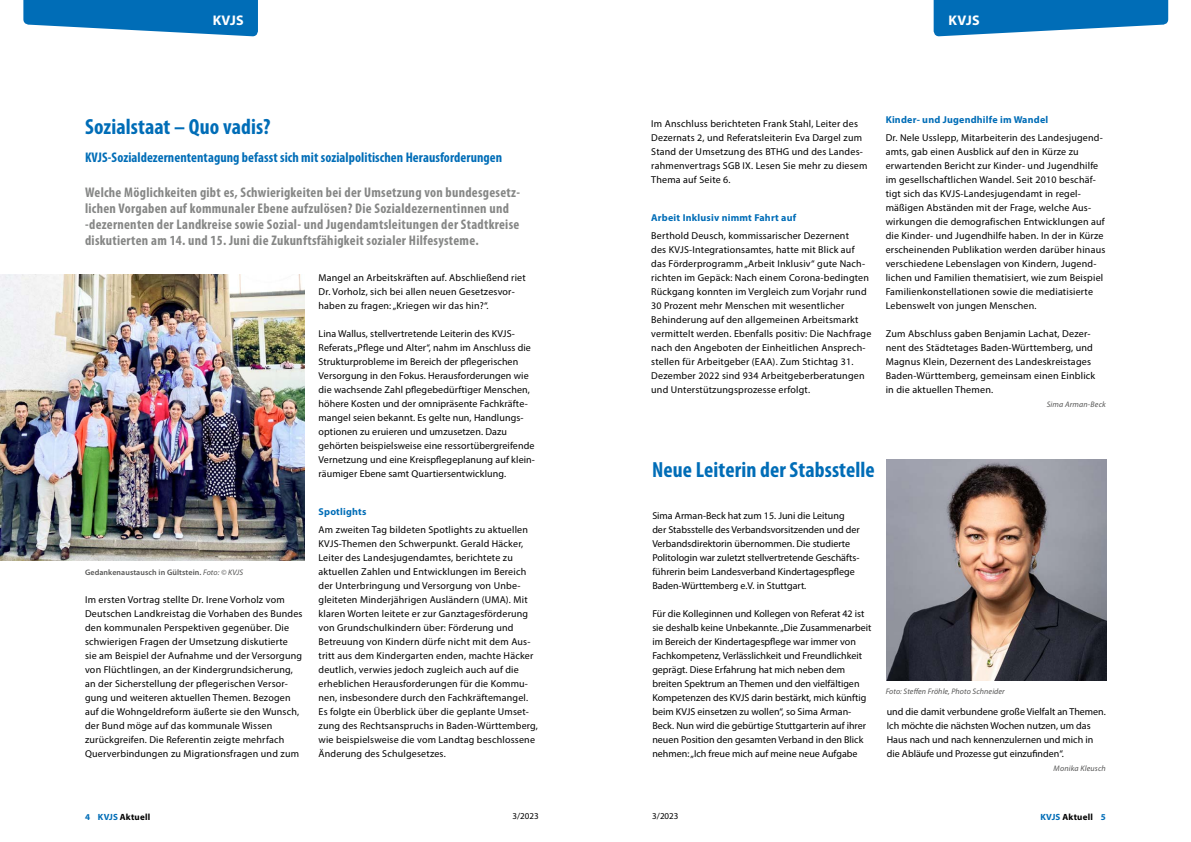
<style>
.page{position:relative;width:1191px;height:842px;background:#fff}
.page>*{position:absolute;margin:0;border:0;box-sizing:border-box;transform-origin:0 0}
.Inhalt_H1_Headline{font:700 condensed 22px "Myriad Pro";letter-spacing:.005em;color:#006db7}
.Inhalt_P_Teaser{font:700 condensed 14px/16px "Myriad Pro";letter-spacing:.02em;color:#868786}
.Inhalt_H2_Subhead{font:700 condensed 14px "Myriad Pro";letter-spacing:.005em;color:#006db7}
.t1{font:700 14px "Myriad Pro";letter-spacing:.02em;color:#fff}
.Inhalt_P_Copytext{font:10px/14px "Myriad Pro";letter-spacing:.02em;color:#000}
.Inhalt_P_Copytext-2{font:10px/14px "Myriad Pro";color:#000}
.Inhalt_H3_Überschrift_Blau{font:700 10px "Myriad Pro";letter-spacing:.02em;color:#006db7}
.t2{font:700 9px "Myriad Pro";letter-spacing:.02em;color:#000}
.t3{font:9px "Myriad Pro";letter-spacing:.005em;color:#000}
.Inhalt_Autor{font:italic 8px "Myriad Pro";letter-spacing:.01em;color:#565655}
.t4{font:600 8px "Myriad Pro";letter-spacing:.01em;color:#565655}
.s1{font-weight:400;font-style:italic}
.s2{color:#006db7}
</style>
<div class="page">
<img style="left:886px;top:460px;width:221px;height:220px">
<svg style="left:23px;top:0;width:235px;height:36px;background:#2783c2"></svg>
<svg style="left:933px;top:0;width:235px;height:36px;background:#2883c2"></svg>
<img style="left:0;top:274px;width:304px;height:287px">
<h2 class="t1" style="left:213px;top:11px;width:33px">KVJS</h2>
<h2 class="t1" style="left:948px;top:11px;width:33px">KVJS</h2>
<h1 class="Inhalt_H1_Headline" style="left:85px;top:112px;width:187px">Sozialstaat – Quo vadis?</h1>
<h2 class="Inhalt_H2_Subhead" style="left:85px;top:148px;width:419px">KVJS-Sozialdezernententagung befasst sich mit sozialpolitischen Herausforderungen</h2>
<p class="Inhalt_P_Teaser" style="left:85px;top:184px;width:436px">Welche Möglichkeiten gibt es, Schwierigkeiten bei der Umsetzung von bundesgesetz&shy;lichen Vorgaben auf kommunaler Ebene aufzulösen? Die Sozialdezernentinnen und -dezernenten der Landkreise sowie Sozial- und Jugendamtsleitungen der Stadtkreise diskutierten am 14. und 15. Juni die Zukunftsfähigkeit sozialer Hilfesysteme.</p>
<p class="t4" style="left:85px;top:567px;width:160px">Gedankenaustausch in Gültstein. <span class="s1">Foto: © KVJS</span></p>
<p class="Inhalt_P_Copytext" style="left:85px;top:592px;width:219px">Im ersten Vortrag stellte Dr. Irene Vorholz vom Deutschen Landkreistag die Vorhaben des Bundes den kommunalen Perspektiven gegenüber. Die schwierigen Fragen der Umsetzung diskutierte<br>sie am Beispiel der Aufnahme und der Versorgung von Flüchtlingen, an der Kindergrundsicherung, an der Sicherstellung der pflegerischen Versor&shy;gung und weiteren aktuellen Themen. Bezogen auf die Wohngeldreform äußerte sie den Wunsch, der Bund möge auf das kommunale Wissen zurückgreifen. Die Referentin zeigte mehrfach Querverbindungen zu Migrationsfragen und zum</p>
<p class="Inhalt_P_Copytext" style="left:318px;top:270px;width:209px">Mangel an Arbeitskräften auf. Abschließend riet<br>Dr. Vorholz, sich bei allen neuen Gesetzesvor&shy;haben zu fragen: „Kriegen wir das hin?“.</p>
<p class="Inhalt_P_Copytext" style="left:318px;top:326px;width:218px">Lina Wallus, stellvertretende Leiterin des KVJS-Referats „Pflege und Alter“, nahm im Anschluss die Strukturprobleme im Bereich der pflegerischen Versorgung in den Fokus. Herausforderungen wie die wachsende Zahl pflegebedürftiger Menschen, höhere Kosten und der omnipräsente Fachkräfte&shy;mangel seien bekannt. Es gelte nun, Handlungs&shy;optionen zu eruieren und umzusetzen. Dazu gehörten beispielsweise eine ressortübergreifende Vernetzung und eine Kreispflegeplanung auf klein&shy;räumiger Ebene samt Quartiersentwicklung.</p>
<h3 class="Inhalt_H3_Überschrift_Blau" style="left:318px;top:505px;width:49px">Spotlights</h3>
<p class="Inhalt_P_Copytext" style="left:318px;top:522px;width:221px">Am zweiten Tag bildeten Spotlights zu aktuellen KVJS-Themen den Schwerpunkt. Gerald Häcker, Leiter des Landesjugendamtes, berichtete zu aktuellen Zahlen und Entwicklungen im Bereich der Unterbringung und Versorgung von Unbe&shy;gleiteten Minderjährigen Ausländern (UMA). Mit klaren Worten leitete er zur Ganztagesförderung von Grundschulkindern über: Förderung und Betreuung von Kindern dürfe nicht mit dem Aus&shy;tritt aus dem Kindergarten enden, machte Häcker deutlich, verwies jedoch zugleich auch auf die erheblichen Herausforderungen für die Kommu&shy;nen, insbesondere durch den Fachkräftemangel.<br>Es folgte ein Überblick über die geplante Umset&shy;zung des Rechtsanspruchs in Baden-Württemberg, wie beispielsweise die vom Landtag beschlossene Änderung des Schulgesetzes.</p>
<p class="Inhalt_P_Copytext" style="left:651px;top:116px;width:218px">Im Anschluss berichteten Frank Stahl, Leiter des Dezernats 2, und Referatsleiterin Eva Dargel zum Stand der Umsetzung des BTHG und des Landes&shy;rahmenvertrags SGB IX. Lesen Sie mehr zu diesem Thema auf Seite 6.</p>
<h3 class="Inhalt_H3_Überschrift_Blau" style="left:651px;top:211px;width:146px">Arbeit Inklusiv nimmt Fahrt auf</h3>
<p class="Inhalt_P_Copytext" style="left:651px;top:228px;width:222px">Berthold Deusch, kommissarischer Dezernent<br>des KVJS-Integrationsamtes, hatte mit Blick auf das Förderprogramm „Arbeit Inklusiv“ gute Nach&shy;richten im Gepäck: Nach einem Corona-bedingten Rückgang konnten im Vergleich zum Vorjahr rund 30 Prozent mehr Menschen mit wesentlicher Behinderung auf den allgemeinen Arbeitsmarkt vermittelt werden. Ebenfalls positiv: Die Nachfrage nach den Angeboten der Einheitlichen Ansprech&shy;stellen für Arbeitgeber (EAA). Zum Stichtag 31.<br>Dezember 2022 sind 934 Arbeitgeberberatungen und Unterstützungsprozesse erfolgt.</p>
<h3 class="Inhalt_H3_Überschrift_Blau" style="left:885px;top:113px;width:164px">Kinder- und Jugendhilfe im Wandel</h3>
<p class="Inhalt_P_Copytext" style="left:885px;top:130px;width:221px">Dr. Nele Usslepp, Mitarbeiterin des Landesjugend&shy;amts, gab einen Ausblick auf den in Kürze zu erwartenden Bericht zur Kinder- und Jugendhilfe im gesellschaftlichen Wandel. Seit 2010 beschäf&shy;tigt sich das KVJS-Landesjugendamt in regel&shy;mäßigen Abständen mit der Frage, welche Aus&shy;wirkungen die demografischen Entwicklungen auf die Kinder- und Jugendhilfe haben. In der in Kürze erscheinenden Publikation werden darüber hinaus verschiedene Lebenslagen von Kindern, Jugend&shy;lichen und Familien thematisiert, wie zum Beispiel Familienkonstellationen sowie die mediatisierte Lebenswelt von jungen Menschen.</p>
<p class="Inhalt_P_Copytext" style="left:885px;top:326px;width:211px">Zum Abschluss gaben Benjamin Lachat, Dezer&shy;nent des Städtetages Baden-Württemberg, und Magnus Klein, Dezernent des Landeskreistages Baden-Württemberg, gemeinsam einen Einblick in die aktuellen Themen.</p>
<p class="Inhalt_Autor" style="left:1046px;top:399px;width:61px">Sima Arman-Beck</p>
<h1 class="Inhalt_H1_Headline" style="left:652px;top:455px;width:224px">Neue Leiterin der Stabsstelle</h1>
<p class="Inhalt_P_Copytext-2" style="left:652px;top:508px;width:209px">Sima Arman-Beck hat zum 15. Juni die Leitung der Stabsstelle des Verbandsvorsitzenden und der Verbandsdirektorin übernommen. Die studierte Politologin war zuletzt stellvertretende Geschäfts&shy;führerin beim Landesverband Kindertagespflege Baden-Württemberg e.V. in Stuttgart.</p>
<p class="Inhalt_P_Copytext-2" style="left:652px;top:606px;width:221px">Für die Kolleginnen und Kollegen von Referat 42 ist sie deshalb keine Unbekannte. „Die Zusammenarbeit im Bereich der Kindertagespflege war immer von Fachkompetenz, Verlässlichkeit und Freundlichkeit geprägt. Diese Erfahrung hat mich neben dem breiten Spektrum an Themen und den vielfältigen Kompetenzen des KVJS darin bestärkt, mich künftig beim KVJS einsetzen zu wollen“, so Sima Arman-Beck. Nun wird die gebürtige Stuttgarterin auf ihrer neuen Position den gesamten Verband in den Blick nehmen: „Ich freue mich auf meine neue Aufgabe</p>
<p class="Inhalt_Autor" style="left:885px;top:686px;width:121px">Foto: Steffen Fröhle, Photo Schneider</p>
<p class="Inhalt_P_Copytext-2" style="left:886px;top:704px;width:221px">und die damit verbundene große Vielfalt an Themen.<br>Ich möchte die nächsten Wochen nutzen, um das Haus nach und nach kennenzulernen und mich in die Abläufe und Prozesse gut einzufinden“.</p>
<p class="Inhalt_Autor" style="left:1053px;top:763px;width:54px">Monika Kleusch</p>
<p class="t2" style="left:85px;top:811px;width:67px"><span class="s2">4 KVJS</span> Aktuell</p>
<p class="t3" style="left:512px;top:811px;width:28px">3/2023</p>
<p class="t3" style="left:652px;top:811px;width:28px">3/2023</p>
<p class="t2" style="left:1040px;top:811px;width:67px"><span class="s2">KVJS</span> Aktuell <span class="s2">5</span></p>
</div>
